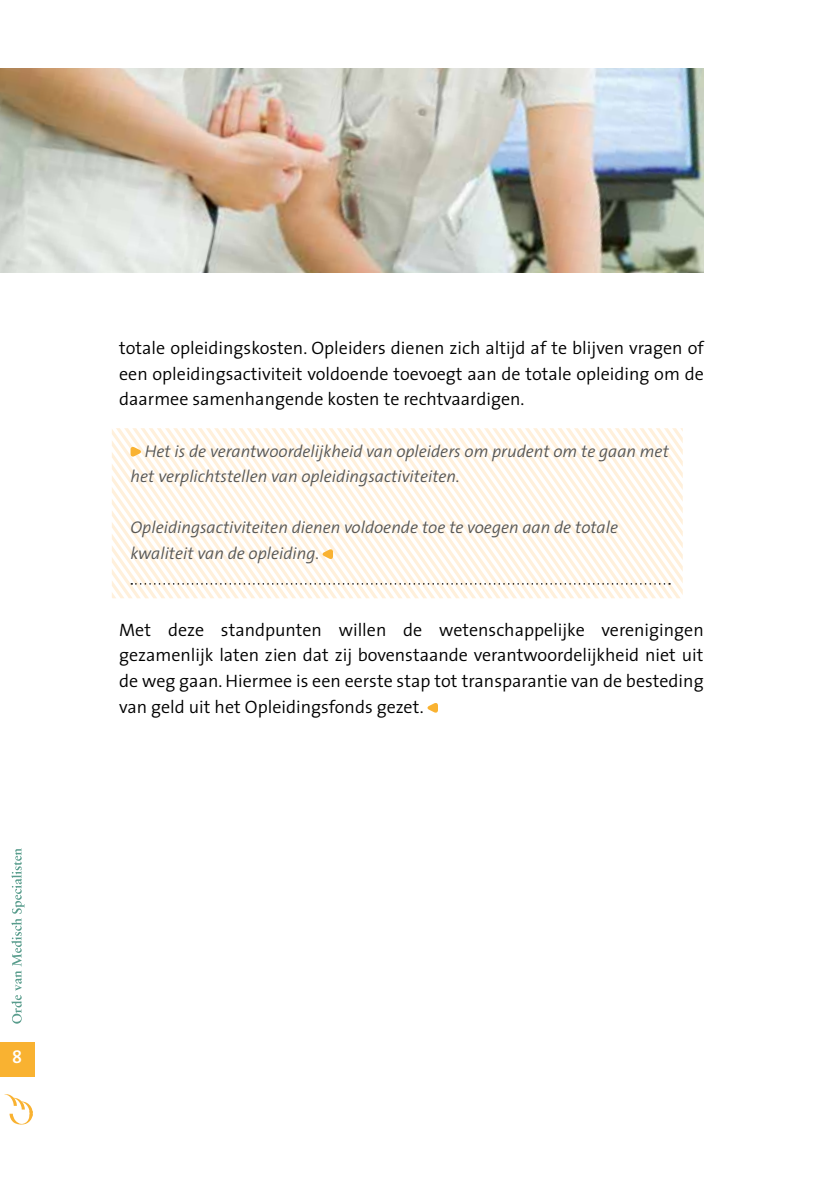
<style>
.page{position:relative;width:840px;height:1191px;background:#fff}
.page>*{position:absolute;margin:0;border:0;box-sizing:border-box;transform-origin:0 0}
.t1{font:300 18px/25.6px "The Sans";color:#000;text-align:justify}
.t2{font:600 18px "The Mix";color:#fff}
.t3{font:italic 300 17px/25.6px "The Sans";color:#565655}
</style>
<div class="page">
<img style="left:0;top:68px;width:703px;height:204px">
<svg style="left:5px;top:1094px;width:28px;height:31px"></svg>
<div style="left:0;top:1042px;width:34px;height:34px;background:#f9b231"></div>
<svg style="left:11px;top:848px;width:13px;height:175px"></svg>
<svg style="left:112px;top:428px;width:570px;height:170px"></svg>
<svg style="left:427px;top:703px;width:11px;height:10px"></svg>
<p class="t1" style="left:119px;top:335px;width:585px">totale opleidingskosten. Opleiders dienen zich altijd af te blijven vragen of een opleidingsactiviteit voldoende toevoegt aan de totale opleiding om de daarmee samenhangende kosten te rechtvaardigen.</p>
<p class="t3" style="left:130px;top:437px;width:539px;text-indent:14px">Het is de verantwoordelijkheid van opleiders om prudent om te gaan met het verplichtstellen van opleidingsactiviteiten.</p>
<p class="t3" style="left:130px;top:514px;width:489px">Opleidingsactiviteiten dienen voldoende toe te voegen aan de totale kwaliteit van de opleiding.</p>
<p class="t1" style="left:119px;top:616px;width:585px">Met deze standpunten willen de wetenschappelijke verenigingen gezamenlijk laten zien dat zij bovenstaande verantwoordelijkheid niet uit de weg gaan. Hiermee is een eerste stap tot transparantie van de besteding van geld uit het Opleidingsfonds gezet.</p>
<p class="t2" style="left:12px;top:1041px;width:11px">8</p>
</div>
